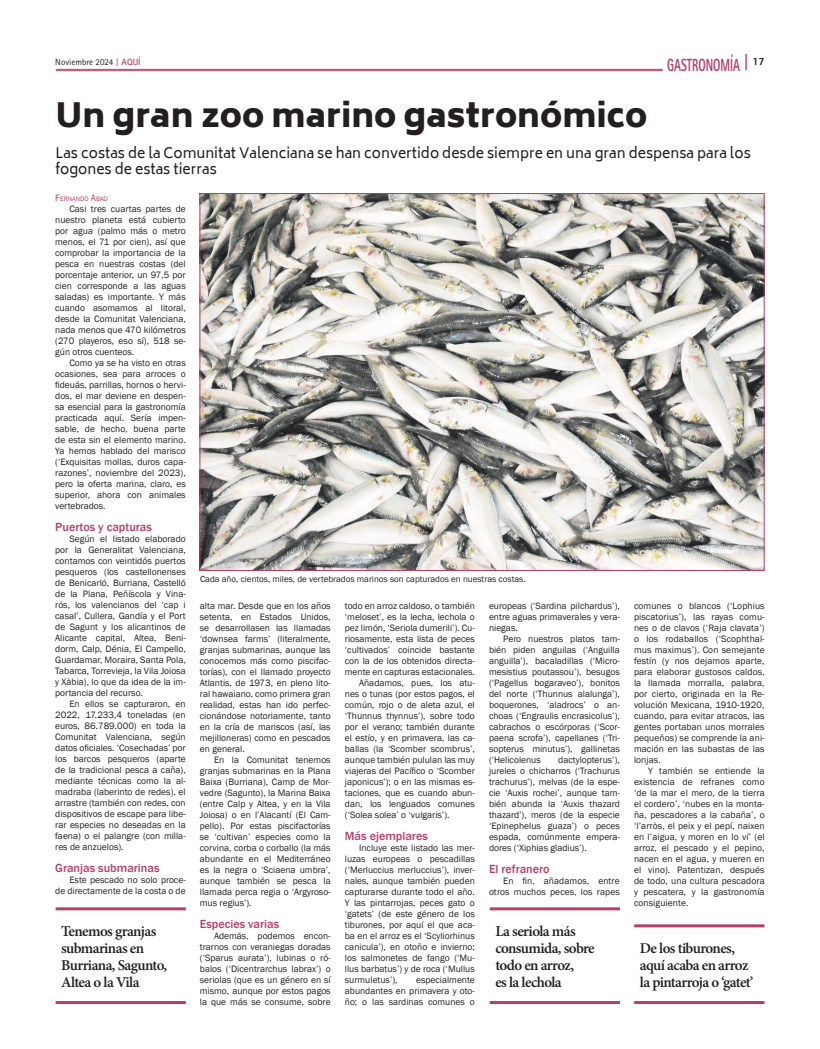
<style>
.page{position:relative;width:820px;height:1049px;background:#fff}
.page>*{position:absolute;margin:0;border:0;box-sizing:border-box;transform-origin:0 0}
.t1{font:900 33px "Biryani";color:#231f20}
.t2{font:800 17.6px "Rotis Sans Serif Std";color:#b23f6a;scale:.64 1}
.t3{font:600 15px/17px "Minion Pro";letter-spacing:-.04em;color:#231f20}
.t4{font:14px/16.8px "Biryani";color:#231f20}
.t5{font:500 12.1px "Franklin Gothic";color:#b23f6a}
.t6{font:9.5px/11px "Franklin Gothic";color:#231f20;text-align:justify}
.t7{font:9px "Franklin Gothic";color:#231f20}
.t8{font:9px "Rotis Sans Serif Std";color:#231f20}
.t9{font:6.7px "Franklin Gothic";color:#b23f6a}
.s1{font-family:"Rotis Serif Std";font-weight:700;color:#b23f6a}
.s2{font-weight:700;color:#b23f6a}
.s3{font-size:18.2px}
.s4{font-size:9.5px}
</style>
<div class="page">
<img style="left:201px;top:195px;width:561px;height:374px">
<hr style="left:56px;top:907px;width:130px;height:3px;background:#b23f6a">
<hr style="left:56px;top:1001px;width:130px;height:3px;background:#b23f6a">
<hr style="left:489px;top:907px;width:130px;height:3px;background:#b23f6a">
<hr style="left:489px;top:1001px;width:130px;height:3px;background:#b23f6a">
<hr style="left:634px;top:924px;width:130px;height:3px;background:#b23f6a">
<hr style="left:634px;top:1001px;width:130px;height:3px;background:#b23f6a">
<hr style="left:56px;top:69px;width:606px;height:1px;background:#b23f6a">
<hr style="left:56px;top:71px;width:606px;height:1px;background:#b23f6a">
<p class="t8" style="left:55px;top:57px;width:87px">Noviembre 2024 <span class="s1">|</span> <span class="s2">AQUÍ</span></p>
<h2 class="t2" style="left:667px;top:54px;width:154px">GASTRONOMÍA <span class="s3">|</span> <sup>17</sup></h2>
<h1 class="t1" style="left:55px;top:96px;width:593px">Un gran zoo marino gastronómico</h1>
<h3 class="t4" style="left:55px;top:144px;width:696px">Las costas de la Comunitat Valenciana se han convertido desde siempre en una gran despensa para los fogones de estas tierras</h3>
<p class="t9" style="left:55px;top:194px;width:54px"><span class="s4">F</span>ERNANDO <span class="s4">A</span>BAD</p>
<p class="t6" style="left:55px;top:203px;width:132px;text-indent:14px">Casi tres cuartas partes de nuestro planeta está cubierto por agua (palmo más o metro menos, el 71 por cien), así que comprobar la importancia de la pesca en nuestras costas (del porcentaje anterior, un 97,5 por cien corresponde a las aguas saladas) es importante. Y más cuando asomamos al litoral, desde la Comunitat Valenciana, nada menos que 470 kilómetros (270 playeros, eso sí), 518 se&shy;gún otros cuenteos.</p>
<p class="t6" style="left:55px;top:357px;width:132px;text-indent:14px">Como ya se ha visto en otras ocasiones, sea para arroces o fideuás, parrillas, hornos o hervi&shy;dos, el mar deviene en despen&shy;sa esencial para la gastronomía practicada aquí. Sería impen&shy;sable, de hecho, buena parte de esta sin el elemento marino.<br>Ya hemos hablado del marisco (‘Exquisitas mollas, duros capa&shy;razones’, noviembre del 2023), pero la oferta marina, claro, es superior, ahora con animales vertebrados.</p>
<p class="t5" style="left:55px;top:519px;width:98px">Puertos y capturas</p>
<p class="t6" style="left:55px;top:533px;width:132px;text-indent:14px">Según el listado elaborado por la Generalitat Valenciana, contamos con veintidós puertos pesqueros (los castellonenses de Benicarló, Burriana, Castelló de la Plana, Peñíscola y Vina&shy;rós, los valencianos del ‘cap i casal’, Cullera, Gandía y el Port de Sagunt y los alicantinos de Alicante capital, Altea, Beni&shy;dorm, Calp, Dénia, El Campello, Guardamar, Moraira, Santa Pola, Tabarca, Torrevieja, la Vila Joiosa y Xàbia), lo que da idea de la im&shy;portancia del recurso.</p>
<p class="t6" style="left:55px;top:698px;width:132px;text-indent:14px">En ellos se capturaron, en 2022, 17.233,4 toneladas (en euros, 86.789.000) en toda la Comunitat Valenciana, según datos oficiales. ‘Cosechadas’ por los barcos pesqueros (aparte de la tradicional pesca a caña), mediante técnicas como la al&shy;madraba (laberinto de redes), el arrastre (también con redes, con dispositivos de escape para libe&shy;rar especies no deseadas en la faena) o el palangre (con milla&shy;res de anzuelos).</p>
<p class="t5" style="left:55px;top:861px;width:106px">Granjas submarinas</p>
<p class="t6" style="left:55px;top:875px;width:132px;text-align:right">Este pescado no solo proce-<br>de directamente de la costa o de</p>
<p class="t7" style="left:200px;top:574px;width:327px">Cada año, cientos, miles, de vertebrados marinos son capturados en nuestras costas.</p>
<p class="t6" style="left:200px;top:600px;width:132px">alta mar. Desde que en los años setenta, en Estados Unidos, se desarrollasen las llamadas ‘downsea farms’ (literalmente, granjas submarinas, aunque las conocemos más como piscifac&shy;torías), con el llamado proyecto Atlantis, de 1973, en pleno lito&shy;ral hawaiano, como primera gran realidad, estas han ido perfec&shy;cionándose notoriamente, tanto en la cría de mariscos (así, las mejilloneras) como en pescados en general.</p>
<p class="t6" style="left:200px;top:754px;width:132px;text-indent:14px">En la Comunitat tenemos granjas submarinas en la Plana Baixa (Burriana), Camp de Mor&shy;vedre (Sagunto), la Marina Baixa (entre Calp y Altea, y en la Vila Joiosa) o en l’Alacantí (El Cam&shy;pello). Por estas piscifactorías se ‘cultivan’ especies como la corvina, corba o corballo (la más abundante en el Mediterráneo es la negra o ‘Sciaena umbra’, aunque también se pesca la llamada perca regia o ‘Argyroso&shy;mus regius’).</p>
<p class="t5" style="left:200px;top:916px;width:81px">Especies varias</p>
<p class="t6" style="left:200px;top:930px;width:132px;text-indent:14px">Además, podemos encon&shy;trarnos con veraniegas doradas (‘Sparus aurata’), lubinas o ró&shy;balos (‘Dicentrarchus labrax’) o seriolas (que es un género en sí mismo, aunque por estos pagos la que más se consume, sobre</p>
<p class="t6" style="left:345px;top:600px;width:131px">todo en arroz caldoso, o también</p>
<p class="t6" style="left:345px;top:611px;width:131px">‘meloset’, es la lecha, lechola o</p>
<p class="t6" style="left:345px;top:622px;width:131px">pez limón, ‘Seriola dumerili’). Cu-</p>
<p class="t6" style="left:345px;top:633px;width:131px">riosamente, esta lista de peces</p>
<p class="t6" style="left:345px;top:644px;width:131px">‘cultivados’ coincide bastante</p>
<p class="t6" style="left:345px;top:655px;width:131px">con la de los obtenidos directa-</p>
<p class="t6" style="left:345px;top:666px;width:131px">mente en capturas estacionales.</p>
<p class="t6" style="left:359px;top:677px;width:117px">Añadamos, pues, los atu-</p>
<p class="t6" style="left:345px;top:688px;width:131px">nes o tunas (por estos pagos, el</p>
<p class="t6" style="left:345px;top:699px;width:131px">común, rojo o de aleta azul, el</p>
<p class="t6" style="left:345px;top:710px;width:131px">‘Thunnus thynnus’), sobre todo</p>
<p class="t6" style="left:345px;top:721px;width:131px">por el verano; también durante</p>
<p class="t6" style="left:345px;top:732px;width:131px">el estío, y en primavera, las ca-</p>
<p class="t6" style="left:345px;top:743px;width:131px">ballas (la ‘Scomber scombrus’,</p>
<p class="t6" style="left:345px;top:754px;width:131px">aunque también pululan las muy</p>
<p class="t6" style="left:345px;top:765px;width:131px">viajeras del Pacífico o ‘Scomber</p>
<p class="t6" style="left:345px;top:776px;width:131px">japonicus’); o en las mismas es-</p>
<p class="t6" style="left:345px;top:787px;width:131px">taciones, que es cuando abun-</p>
<p class="t6" style="left:345px;top:798px;width:131px">dan, los lenguados comunes</p>
<p class="t6" style="left:345px;top:809px;width:106px">(‘Solea solea’ o ‘vulgaris’).</p>
<p class="t5" style="left:345px;top:828px;width:84px">Más ejemplares</p>
<p class="t6" style="left:345px;top:842px;width:131px;text-indent:14px">Incluye este listado las mer&shy;luzas europeas o pescadillas (‘Merluccius merluccius’), inver&shy;nales, aunque también pueden capturarse durante todo el año.<br>Y las pintarrojas, peces gato o ‘gatets’ (de este género de los tiburones, por aquí el que aca&shy;ba en el arroz es el ‘Scyliorhinus canicula’), en otoño e invierno; los salmonetes de fango (‘Mu&shy;llus barbatus’) y de roca (‘Mullus surmuletus’),</p>
<p class="t6" style="left:489px;top:600px;width:132px">europeas (‘Sardina pilchardus’), entre aguas primaverales y vera&shy;niegas.</p>
<p class="t6" style="left:489px;top:633px;width:132px;text-indent:14px">Pero nuestros platos tam&shy;bién piden anguilas (‘Anguilla anguilla’), bacaladillas (‘Micro&shy;mesistius poutassou’), besugos (‘Pagellus bogaraveo’), bonitos del norte (‘Thunnus alalunga’), boquerones, ‘aladrocs’ o an&shy;choas (‘Engraulis encrasicolus’), cabrachos o escórporas (‘Scor&shy;paena scrofa’), capellanes (‘Tri&shy;sopterus minutus’), gallinetas (‘Helicolenus</p>
<p class="t6" style="left:489px;top:754px;width:132px;text-indent:69px">dactylopterus’), jureles o chicharros (‘Trachurus trachurus’), melvas (de la espe&shy;cie ‘Auxis rochei’, aunque tam&shy;bién abunda la ‘Auxis thazard thazard’), meros (de la especie ‘Epinephelus guaza’) o peces espada, comúnmente empera&shy;dores (‘Xiphias gladius’).</p>
<p class="t5" style="left:489px;top:861px;width:62px">El refranero</p>
<p class="t6" style="left:489px;top:875px;width:132px;text-align:right">En fin, añadamos, entre otros muchos peces, los rapes</p>
<h3 class="t3" style="left:61px;top:922px;width:107px">Tenemos granjas submarinas en<br>Burriana, Sagunto,<br>Altea o la Vila</h3>
<h3 class="t3" style="left:495px;top:922px;width:101px">La seriola más consumida, sobre todo en arroz,<br>es la lechola</h3>
<p class="t6" style="left:345px;top:974px;width:131px;text-indent:71px">especialmente abundantes en primavera y oto&shy;ño; o las sardinas comunes o</p>
<p class="t6" style="left:633px;top:600px;width:132px">comunes o blancos (‘Lophius piscatorius’), las rayas comu&shy;nes o de clavos (‘Raja clavata’) o los rodaballos (‘Scophthal&shy;mus maximus’). Con semejante festín (y nos dejamos aparte, para elaborar gustosos caldos, la llamada morralla, palabra, por cierto, originada en la Re&shy;volución Mexicana, 1910-1920, cuando, para evitar atracos, las gentes portaban unos morrales pequeños) se comprende la ani&shy;mación en las subastas de las lonjas.</p>
<p class="t6" style="left:633px;top:765px;width:132px;text-indent:14px">Y también se entiende la existencia de refranes como ‘de la mar el mero, de la tierra el cordero’, ‘nubes en la monta&shy;ña, pescadores a la cabaña’, o ‘l’arròs, el peix y el pepí, naixen en l’aigua, y moren en lo ví’ (el arroz, el pescado y el pepino, nacen en el agua, y mueren en el vino). Patentizan, después de todo, una cultura pescadora y pescatera, y la gastronomía consiguiente.</p>
<h3 class="t3" style="left:639px;top:939px;width:115px">De los tiburones, aquí acaba en arroz la pintarroja o ‘gatet’</h3>
</div>
